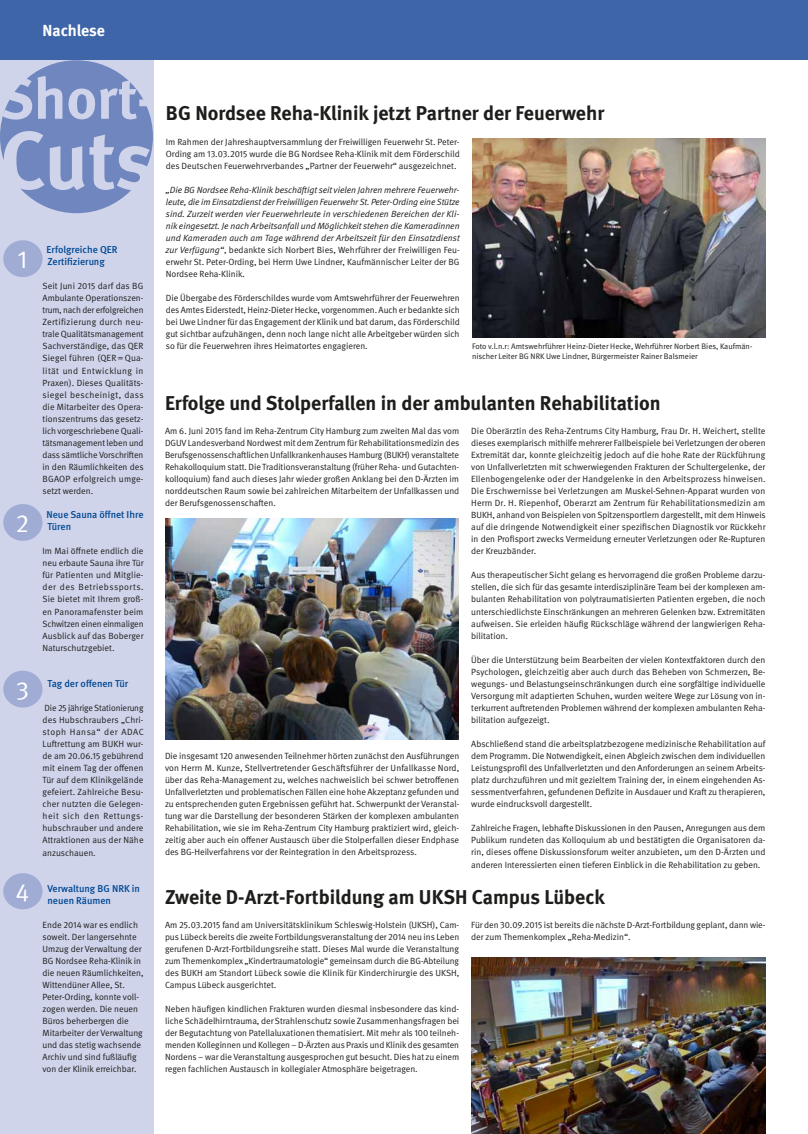
<style>
.page{position:relative;width:808px;height:1134px;background:#fff}
.page>*{position:absolute;margin:0;border:0;box-sizing:border-box;transform-origin:0 0}
.t1{font:25px "DGUV Meta";color:#fff}
.t2{font:700 20px "DGUV Meta";color:#1d1d1b}
.t3{font:700 16px "DGUV Meta";color:#fff}
.t4{font:500 10px/12px "DGUV Meta";color:#004994}
.t5{font:9px/12px "DGUV Meta";color:#1d1d1b;text-align:justify}
.t6{font:italic 9px/12px "DGUV Meta";letter-spacing:.01em;color:#1d1d1b;text-align:justify}
.t7{font:8px/10px "DGUV Meta";color:#1d1d1b}
.s1{font-style:normal}
</style>
<div class="page">
<div style="left:0;top:0;width:808px;height:60px;background:#3e65a8"></div>
<div style="left:0;top:60px;width:153px;height:1074px;background:#d0d4eb"></div>
<div style="left:3px;top:671px;width:40px;height:36px;background:#a1acd4;border-radius:50%"></div>
<div style="left:3px;top:873px;width:40px;height:36px;background:#a1acd4;border-radius:50%"></div>
<div style="left:3px;top:504px;width:40px;height:37px;background:#a1acd4;border-radius:50%"></div>
<div style="left:3px;top:240px;width:40px;height:37px;background:#a1acd4;border-radius:50%"></div>
<div style="left:0;top:60px;width:153px;height:153px;background:#7086be;border-radius:50%"></div>
<svg style="left:4px;top:131px;width:147px;height:59px"></svg>
<svg style="left:2px;top:76px;width:149px;height:44px"></svg>
<img style="left:472px;top:139px;width:293px;height:198px">
<img style="left:165px;top:518px;width:294px;height:221px">
<img style="left:472px;top:957px;width:293px;height:177px">
<h3 class="t3" style="left:43px;top:21px;width:64px">Nachlese</h3>
<h1 class="t1" style="left:17px;top:245px;width:11px">1</h1>
<h1 class="t1" style="left:16px;top:509px;width:15px">2</h1>
<h1 class="t1" style="left:16px;top:675px;width:14px">3</h1>
<p class="t4" style="left:47px;top:244px;width:73px">Erfolgreiche QER<br>Zertifizierung</p>
<p class="t5" style="left:43px;top:280px;width:103px">Seit Juni 2015 darf das BG Ambulante Operationszen&shy;trum, nach der erfolgreichen Zertifizierung durch neu&shy;trale Qualitätsmanagement Sachverständige, das QER Siegel führen (QER =Qua&shy;lität und Entwicklung in Praxen). Dieses Qualitäts&shy;siegel bescheinigt, dass die Mitarbeiter des Opera&shy;tionszentrums das gesetz&shy;lich vorgeschriebene Quali&shy;tätsmanagement leben und dass sämtliche Vorschriften in den Räumlichkeiten des BGAOP erfolgreich umge&shy;setzt werden.</p>
<p class="t4" style="left:47px;top:509px;width:98px">Neue Sauna öffnet Ihre<br>Türen</p>
<p class="t5" style="left:43px;top:545px;width:103px">Im Mai öffnete endlich die neu erbaute Sauna ihre Tür für Patienten und Mitglie&shy;der des Betriebssports.<br>Sie bietet mit Ihrem groß&shy;en Panoramafenster beim Schwitzen einen einmaligen Ausblick auf das Boberger Naturschutzgebiet.</p>
<p class="t4" style="left:48px;top:678px;width:82px">Tag der offenen Tür</p>
<p class="t5" style="left:43px;top:702px;width:103px">Die 25 jährige Stationierung des Hubschraubers „Chri&shy;stoph Hansa“ der ADAC Luftrettung am BUKH wur&shy;de am 20.06.15 gebührend mit einem Tag der offenen Tür auf dem Klinikgelände gefeiert. Zahlreiche Besu&shy;cher nutzten die Gelegen&shy;heit sich den Rettungs&shy;hubschrauber und andere Attraktionen aus der Nähe anzuschauen.</p>
<h1 class="t1" style="left:16px;top:877px;width:15px">4</h1>
<p class="t4" style="left:48px;top:882px;width:94px">Verwaltung BG NRK in neuen Räumen</p>
<p class="t5" style="left:43px;top:919px;width:102px;text-align:left">Ende 2014 war es endlich soweit. Der langersehnte<br>Umzug der Verwaltung der<br>BG Nordsee Reha-Klinik in die neuen Räumlichkeiten,<br>Wittendüner Allee, St.<br>Peter-Ording, konnte voll&shy;zogen werden. Die neuen<br>Büros beherbergen die<br>Mitarbeiter der Verwaltung und das stetig wachsende<br>Archiv und sind fußläufig von der Klinik erreichbar.</p>
<h2 class="t2" style="left:166px;top:102px;width:440px">BG Nordsee Reha-Klinik jetzt Partner der Feuerwehr</h2>
<p class="t5" style="left:166px;top:136px;width:295px">Im Rahmen der Jahreshauptversammlung der Freiwilligen Feuerwehr St. Peter-Ording am 13.03.2015 wurde die BG Nordsee Reha-Klinik mit dem Förderschild des Deutschen Feuerwehrverbandes „Partner der Feuerwehr“ ausgezeichnet.</p>
<p class="t6" style="left:166px;top:184px;width:295px">„Die BG Nordsee Reha-Klinik beschäftigt seit vielen Jahren mehrere Feuerwehr&shy;leute, die im Einsatzdienst der Freiwilligen Feuerwehr St. Peter-Ording eine Stütze sind. Zurzeit werden vier Feuerwehrleute in verschiedenen Bereichen der Kli&shy;nik eingesetzt. Je nach Arbeitsanfall und Möglichkeit stehen die Kameradinnen und Kameraden auch am Tage während der Arbeitszeit für den Einsatzdienst zur Verfügung“<span class="s1">, bedankte sich Norbert Bies, Wehrführer der Freiwilligen Feu&shy;erwehr St. Peter-Ording, bei Herrn Uwe Lindner, Kaufmännischer Leiter der BG Nordsee Reha-Klinik.</span></p>
<p class="t5" style="left:166px;top:292px;width:295px">Die Übergabe des Förderschildes wurde vom Amtswehrführer der Feuerwehren des Amtes Eiderstedt, Heinz-Dieter Hecke, vorgenommen. Auch er bedankte sich bei Uwe Lindner für das Engagement der Klinik und bat darum, das Förderschild gut sichtbar aufzuhängen, denn noch lange nicht alle Arbeitgeber würden sich so für die Feuerwehren ihres Heimatortes engagieren.</p>
<p class="t7" style="left:472px;top:342px;width:282px">Foto v.l.n.r: Amtswehrführer Heinz-Dieter Hecke, Wehrführer Norbert Bies, Kaufmän&shy;nischer Leiter BG NRK Uwe Lindner, Bürgermeister Rainer Balsmeier</p>
<h2 class="t2" style="left:165px;top:391px;width:497px">Erfolge und Stolperfallen in der ambulanten Rehabilitation</h2>
<p class="t5" style="left:165px;top:425px;width:296px">Am 6. Juni 2015 fand im Reha-Zentrum City Hamburg zum zweiten Mal das vom DGUV Landesverband Nordwest mit dem Zentrum für Rehabilitationsmedizin des Berufsgenossenschaftlichen Unfallkrankenhauses Hamburg (BUKH) veranstaltete Rehakolloquium statt. Die Traditionsveranstaltung (früher Reha- und Gutachten&shy;kolloquium) fand auch dieses Jahr wieder großen Anklang bei den D-Ärzten im norddeutschen Raum sowie bei zahlreichen Mitarbeitern der Unfallkassen und der Berufsgenossenschaften.</p>
<p class="t5" style="left:471px;top:425px;width:296px">Die Oberärztin des Reha-Zentrums City Hamburg, Frau Dr. H. Weichert, stellte dieses exemplarisch mithilfe mehrerer Fallbeispiele bei Verletzungen der oberen Extremität dar, konnte gleichzeitig jedoch auf die hohe Rate der Rückführung von Unfallverletzten mit schwerwiegenden Frakturen der Schultergelenke, der Ellenbogengelenke oder der Handgelenke in den Arbeitsprozess hinweisen.<br>Die Erschwernisse bei Verletzungen am Muskel-Sehnen-Apparat wurden von Herrn Dr. H. Riepenhof, Oberarzt am Zentrum für Rehabilitationsmedizin am BUKH, anhand von Beispielen von Spitzensportlern dargestellt, mit dem Hinweis auf die dringende Notwendigkeit einer spezifischen Diagnostik vor Rückkehr in den Profisport zwecks Vermeidung erneuter Verletzungen oder Re-Rupturen der Kreuzbänder.</p>
<p class="t5" style="left:471px;top:569px;width:296px">Aus therapeutischer Sicht gelang es hervorragend die großen Probleme darzu&shy;stellen, die sich für das gesamte interdisziplinäre Team bei der komplexen am&shy;bulanten Rehabilitation von polytraumatisierten Patienten ergeben, die noch unterschiedlichste Einschränkungen an mehreren Gelenken bzw. Extremitäten aufweisen. Sie erleiden häufig Rückschläge während der langwierigen Reha&shy;bilitation.</p>
<p class="t5" style="left:471px;top:654px;width:296px">Über die Unterstützung beim Bearbeiten der vielen Kontextfaktoren durch den Psychologen, gleichzeitig aber auch durch das Beheben von Schmerzen, Be&shy;wegungs- und Belastungseinschränkungen durch eine sorgfältige individuelle Versorgung mit adaptierten Schuhen, wurden weitere Wege zur Lösung von in&shy;terkurrent auftretenden Problemen während der komplexen ambulanten Reha&shy;bilitation aufgezeigt.</p>
<p class="t5" style="left:471px;top:738px;width:296px">Abschließend stand die arbeitsplatzbezogene medizinische Rehabilitation auf dem Programm. Die Notwendigkeit, einen Abgleich zwischen dem individuellen Leistungsprofil des Unfallverletzten und den Anforderungen an seinem Arbeits&shy;platz durchzuführen und mit gezieltem Training der, in einem eingehenden As&shy;sessmentverfahren, gefundenen Defizite in Ausdauer und Kraft zu therapieren, wurde eindrucksvoll dargestellt.</p>
<p class="t5" style="left:471px;top:822px;width:296px">Zahlreiche Fragen, lebhafte Diskussionen in den Pausen, Anregungen aus dem Publikum rundeten das Kolloquium ab und bestätigten die Organisatoren da&shy;rin, dieses offene Diskussionsforum weiter anzubieten, um den D-Ärzten und anderen Interessierten einen tieferen Einblick in die Rehabilitation zu geben.</p>
<h2 class="t2" style="left:165px;top:885px;width:441px">Zweite D-Arzt-Fortbildung am UKSH Campus Lübeck</h2>
<p class="t5" style="left:165px;top:919px;width:296px">Am 25.03.2015 fand am Universitätsklinikum Schleswig-Holstein (UKSH), Cam&shy;pus Lübeck bereits die zweite Fortbildungsveranstaltung der 2014 neu ins Leben gerufenen D-Arzt-Fortbildungsreihe statt. Dieses Mal wurde die Veranstaltung zum Themenkomplex „Kindertraumatologie“ gemeinsam durch die BG-Abteilung des BUKH am Standort Lübeck sowie die Klinik für Kinderchirurgie des UKSH, Campus Lübeck ausgerichtet.</p>
<p class="t5" style="left:165px;top:1003px;width:296px">Neben häufigen kindlichen Frakturen wurden diesmal insbesondere das kind&shy;liche Schädelhirntrauma, der Strahlenschutz sowie Zusammenhangsfragen bei der Begutachtung von Patellaluxationen thematisiert. Mit mehr als 100 teilneh&shy;menden Kolleginnen und Kollegen – D-Ärzten aus Praxis und Klinik des gesamten Nordens – war die Veranstaltung ausgesprochen gut besucht. Dies hat zu einem regen fachlichen Austausch in kollegialer Atmosphäre beigetragen.</p>
<p class="t5" style="left:165px;top:750px;width:296px">Die insgesamt 120 anwesenden Teilnehmer hörten zunächst den Ausführungen von Herrn M. Kunze, Stellvertretender Geschäftsführer der Unfallkasse Nord, über das Reha-Management zu, welches nachweislich bei schwer betroffenen Unfallverletzten und problematischen Fällen eine hohe Akzeptanz gefunden und zu entsprechenden guten Ergebnissen geführt hat. Schwerpunkt der Veranstal&shy;tung war die Darstellung der besonderen Stärken der komplexen ambulanten Rehabilitation, wie sie im Reha-Zentrum City Hamburg praktiziert wird, gleich&shy;zeitig aber auch ein offener Austausch über die Stolperfallen dieser Endphase des BG-Heilverfahrens vor der Reintegration in den Arbeitsprozess.</p>
<p class="t5" style="left:471px;top:919px;width:296px">Für den 30.09.2015 ist bereits die nächste D-Arzt-Fortbildung geplant, dann wie&shy;der zum Themenkomplex „Reha-Medizin“.</p>
</div>
